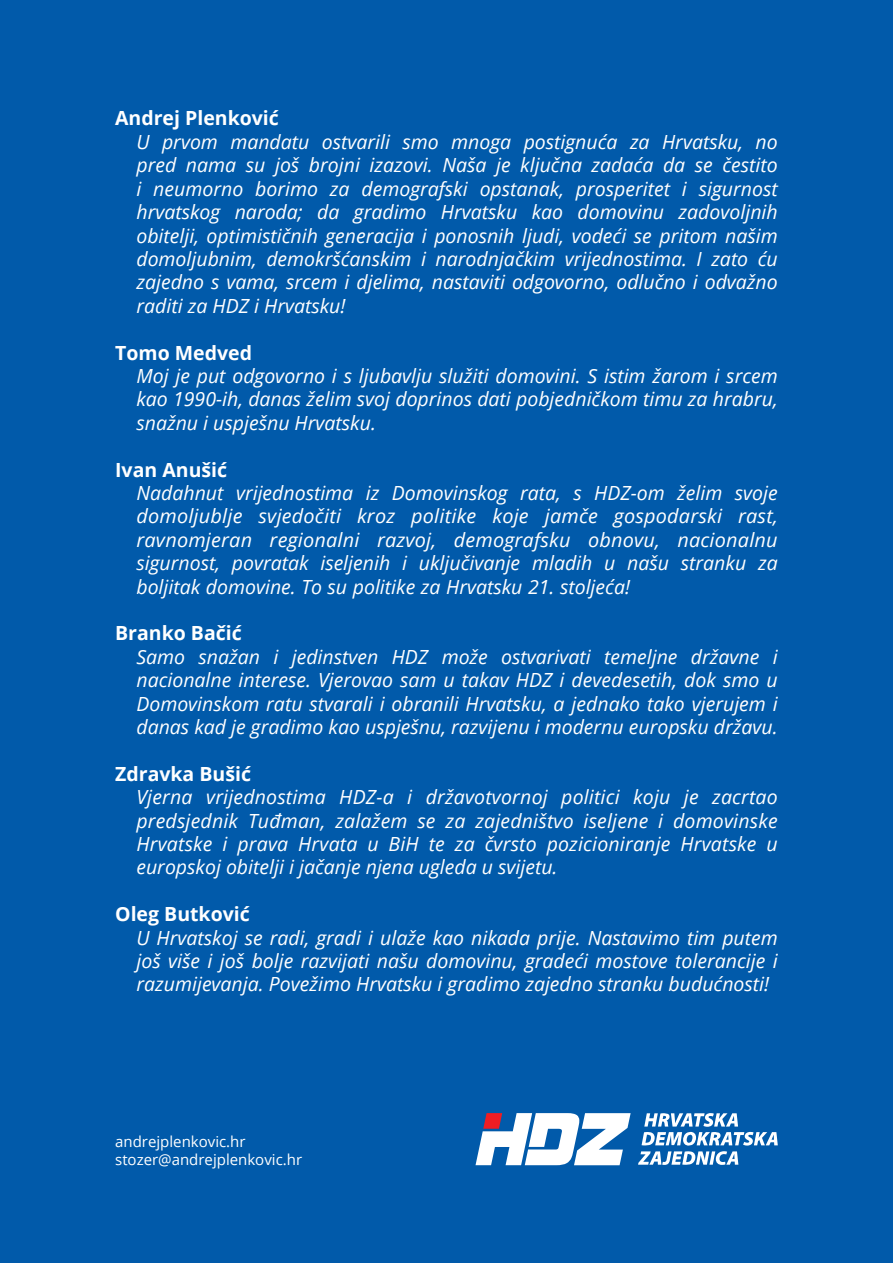
<style>
.page{position:relative;width:893px;height:1263px;background:#015aaa}
.page>*{position:absolute;margin:0;border:0;box-sizing:border-box;transform-origin:0 0}
.t1{font:italic 19.5px/23.4px "Open Sans";color:#fff;text-align:justify}
.t2{font:700 19.5px "Open Sans";color:#fff}
.t3{font:15px/18px "Open Sans";color:#fff}
</style>
<div class="page">
<svg style="left:638px;top:1151px;width:100px;height:14px"></svg>
<svg style="left:642px;top:1113px;width:136px;height:32px"></svg>
<svg style="left:475px;top:1113px;width:156px;height:52px"></svg>
<p class="t2" style="left:115px;top:105px;width:165px">Andrej Plenković</p>
<p class="t1" style="left:136px;top:130px;width:643px">U prvom mandatu ostvarili smo mnoga postignuća za Hrvatsku, no pred nama su još brojni izazovi. Naša je ključna zadaća da se čestito i neumorno borimo za demografski opstanak, prosperitet i sigurnost hrvatskog naroda; da gradimo Hrvatsku kao domovinu zadovoljnih obitelji, optimističnih generacija i ponosnih ljudi, vodeći se pritom našim domoljubnim, demokršćanskim i narodnjačkim vrijednostima. I zato ću zajedno s vama, srcem i djelima, nastaviti odgovorno, odlučno i odvažno raditi za HDZ i Hrvatsku!</p>
<p class="t2" style="left:115px;top:339px;width:138px">Tomo Medved</p>
<p class="t1" style="left:136px;top:364px;width:643px">Moj je put odgovorno i s ljubavlju služiti domovini. S istim žarom i srcem kao 1990-ih, danas želim svoj doprinos dati pobjedničkom timu za hrabru, snažnu i uspješnu Hrvatsku.</p>
<p class="t2" style="left:115px;top:456px;width:113px">Ivan Anušić</p>
<p class="t1" style="left:136px;top:481px;width:643px">Nadahnut vrijednostima iz Domovinskog rata, s HDZ-om želim svoje domoljublje svjedočiti kroz politike koje jamče gospodarski rast, ravnomjeran regionalni razvoj, demografsku obnovu, nacionalnu sigurnost, povratak iseljenih i uključivanje mladih u našu stranku za boljitak domovine. To su politike za Hrvatsku 21. stoljeća!</p>
<p class="t2" style="left:115px;top:619px;width:128px">Branko Bačić</p>
<p class="t1" style="left:136px;top:644px;width:643px">Samo snažan i jedinstven HDZ može ostvarivati temeljne državne i nacionalne interese. Vjerovao sam u takav HDZ i devedesetih, dok smo u Domovinskom ratu stvarali i obranili Hrvatsku, a jednako tako vjerujem i danas kad je gradimo kao uspješnu, razvijenu i modernu europsku državu.</p>
<p class="t2" style="left:115px;top:760px;width:137px">Zdravka Bušić</p>
<p class="t1" style="left:136px;top:785px;width:643px">Vjerna vrijednostima HDZ-a i državotvornoj politici koju je zacrtao predsjednik Tuđman, zalažem se za zajedništvo iseljene i domovinske Hrvatske i prava Hrvata u BiH te za čvrsto pozicioniranje Hrvatske u europskoj obitelji i jačanje njena ugleda u svijetu.</p>
<p class="t2" style="left:115px;top:900px;width:136px">Oleg Butković</p>
<p class="t1" style="left:136px;top:925px;width:643px">U Hrvatskoj se radi, gradi i ulaže kao nikada prije. Nastavimo tim putem još više i još bolje razvijati našu domovinu, gradeći mostove tolerancije i razumijevanja. Povežimo Hrvatsku i gradimo zajedno stranku budućnosti!</p>
<p class="t3" style="left:115px;top:1132px;width:188px">andrejplenkovic.hr stozer@andrejplenkovic.hr</p>
</div>
